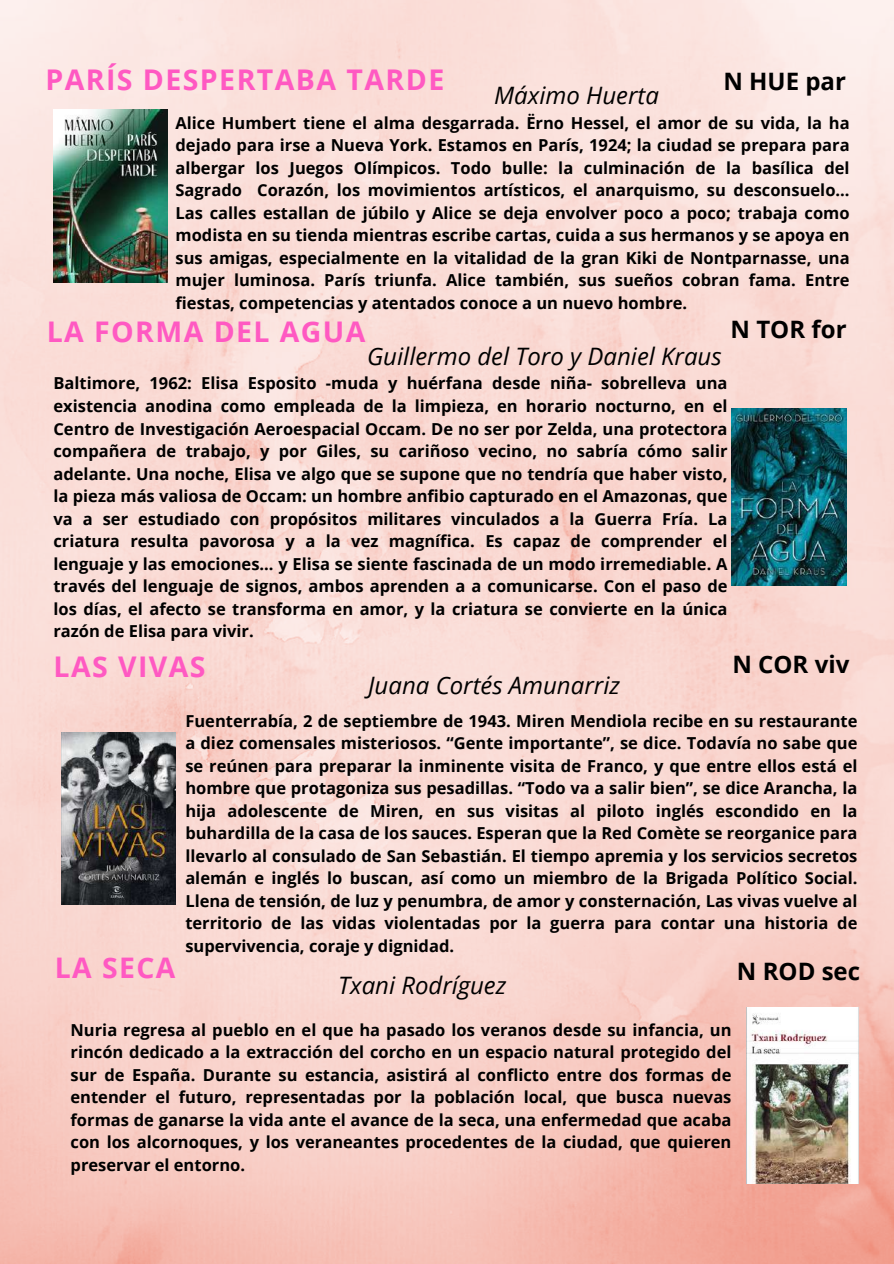
<style>
.page{position:relative;width:894px;height:1264px;background:#fff}
.page>*{position:absolute;margin:0;border:0;box-sizing:border-box;transform-origin:0 0}
.t1{font:700 28.5px "Open Sans";letter-spacing:.05em;color:#ff59c2}
.t2{font:700 28.35px "Open Sans";letter-spacing:.05em;color:#ff59c2}
.t3{font:italic 24px "Open Sans";color:#000}
.t4{font:700 24px "Open Sans";color:#000}
.t5{font:700 16.5px/22.5px "Open Sans";color:#000;text-align:justify}
</style>
<div class="page">
<img style="left:0;top:0;width:893px;height:1263px">
<img style="left:53px;top:109px;width:114px;height:174px">
<img style="left:731px;top:409px;width:115px;height:176px">
<img style="left:62px;top:732px;width:113px;height:172px">
<img style="left:746px;top:1007px;width:112px;height:176px">
<h1 class="t1" style="left:45px;top:59px;width:400px">PARÍS DESPERTABA TARDE</h1>
<h3 class="t4" style="left:723px;top:64px;width:124px">N HUE par</h3>
<h3 class="t3" style="left:494px;top:78px;width:166px">Máximo Huerta</h3>
<p class="t5" style="left:175px;top:111px;width:675px">Alice Humbert tiene el alma desgarrada. Ërno Hessel, el amor de su vida, la ha dejado para irse a Nueva York. Estamos en París, 1924; la ciudad se prepara para albergar los Juegos Olímpicos. Todo bulle: la culminación de la basílica del Sagrado Corazón, los movimientos artísticos, el anarquismo, su desconsuelo...<br>Las calles estallan de júbilo y Alice se deja envolver poco a poco; trabaja como modista en su tienda mientras escribe cartas, cuida a sus hermanos y se apoya en sus amigas, especialmente en la vitalidad de la gran Kiki de Nontparnasse, una mujer luminosa. París triunfa. Alice también, sus sueños cobran fama. Entre fiestas, competencias y atentados conoce a un nuevo hombre.</p>
<h1 class="t1" style="left:47px;top:311px;width:320px">LA FORMA DEL AGUA</h1>
<h3 class="t4" style="left:730px;top:312px;width:117px">N TOR for</h3>
<h3 class="t3" style="left:367px;top:340px;width:356px">Guillermo del Toro y Daniel Kraus</h3>
<p class="t5" style="left:53px;top:372px;width:675px">Baltimore, 1962: Elisa Esposito -muda y huérfana desde niña- sobrelleva una existencia anodina como empleada de la limpieza, en horario nocturno, en el Centro de Investigación Aeroespacial Occam. De no ser por Zelda, una protectora compañera de trabajo, y por Giles, su cariñoso vecino, no sabría cómo salir adelante. Una noche, Elisa ve algo que se supone que no tendría que haber visto, la pieza más valiosa de Occam: un hombre anfibio capturado en el Amazonas, que va a ser estudiado con propósitos militares vinculados a la Guerra Fría. La criatura resulta pavorosa y a la vez magnífica. Es capaz de comprender el lenguaje y las emociones... y Elisa se siente fascinada de un modo irremediable. A través del lenguaje de signos, ambos aprenden a a comunicarse. Con el paso de los días, el afecto se transforma en amor, y la criatura se convierte en la única razón de Elisa para vivir.</p>
<h1 class="t1" style="left:53px;top:647px;width:154px">LAS VIVAS</h1>
<h3 class="t4" style="left:732px;top:647px;width:118px">N COR viv</h3>
<h3 class="t3" style="left:368px;top:668px;width:253px">Juana Cortés Amunarriz</h3>
<h2 class="t2" style="left:55px;top:948px;width:122px">LA SECA</h2>
<p class="t5" style="left:185px;top:709px;width:673px">Fuenterrabía, 2 de septiembre de 1943. Miren Mendiola recibe en su restaurante a diez comensales misteriosos. “Gente importante”, se dice. Todavía no sabe que se reúnen para preparar la inminente visita de Franco, y que entre ellos está el hombre que protagoniza sus pesadillas. “Todo va a salir bien”, se dice Arancha, la hija adolescente de Miren, en sus visitas al piloto inglés escondido en la buhardilla de la casa de los sauces. Esperan que la Red Comète se reorganice para llevarlo al consulado de San Sebastián. El tiempo apremia y los servicios secretos alemán e inglés lo buscan, así como un miembro de la Brigada Político Social.<br>Llena de tensión, de luz y penumbra, de amor y consternación, Las vivas vuelve al territorio de las vidas violentadas por la guerra para contar una historia de supervivencia, coraje y dignidad.</p>
<h3 class="t3" style="left:338px;top:968px;width:170px">Txani Rodríguez</h3>
<h3 class="t4" style="left:736px;top:954px;width:125px">N ROD sec</h3>
<p class="t5" style="left:71px;top:1018px;width:662px">Nuria regresa al pueblo en el que ha pasado los veranos desde su infancia, un rincón dedicado a la extracción del corcho en un espacio natural protegido del sur de España. Durante su estancia, asistirá al conflicto entre dos formas de entender el futuro, representadas por la población local, que busca nuevas formas de ganarse la vida ante el avance de la seca, una enfermedad que acaba con los alcornoques, y los veraneantes procedentes de la ciudad, que quieren preservar el entorno.</p>
</div>
